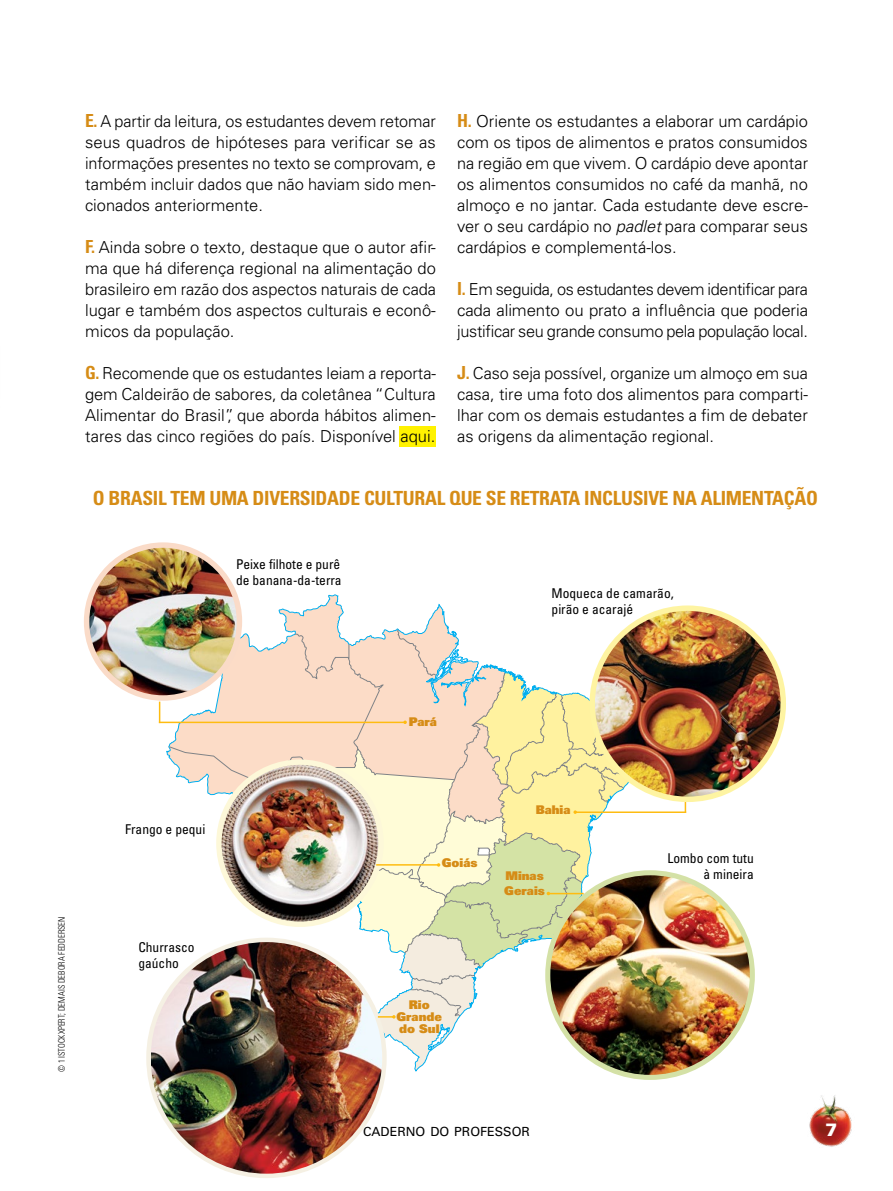
<style>
.page{position:relative;width:893px;height:1191px;background:#fff}
.page>*{position:absolute;margin:0;border:0;box-sizing:border-box;transform-origin:0 0}
.t1{font:700 condensed 19.5px "Univers LT Std";letter-spacing:-.015em;color:#d68c16}
.t2{font:900 18px "Univers LT Std";color:#fff}
.t3{font:300 16.5px/21px "Univers LT Std";color:#000;text-align:justify}
.t4{font:condensed 13.5px/16.2px "Univers LT Std";color:#000}
.t5{font:12.6px "Univers LT Std";color:#000}
.t6{font:12px/12px "Univers LT Std X Black";color:#d68c16;text-align:center}
.t7{font:300 condensed 9px "Univers LT Std";color:#000;scale:.95 1}
.s1{font-weight:700;font-stretch:condensed;font-size:18px;color:#d68c16}
.s2{font-style:italic}
</style>
<div class="page">
<img style="left:809px;top:1095px;width:43px;height:52px">
<div style="left:399px;top:426px;width:37px;height:21px;background:#fff200"></div>
<img style="left:642px;top:611px;width:140px;height:188px">
<div style="left:589px;top:605px;width:197px;height:197px;border:5px solid #fef4a2;border-radius:50%"></div>
<img style="left:87px;top:548px;width:150px;height:150px">
<div style="left:84px;top:542px;width:158px;height:158px;border:5px solid #fadbc8;border-radius:50%"></div>
<img style="left:608px;top:873px;width:144px;height:204px">
<img style="left:151px;top:991px;width:231px;height:184px">
<img style="left:167px;top:594px;width:475px;height:477px">
<hr style="left:376px;top:864px;width:61px;height:1px;background:#febc11">
<hr style="left:548px;top:893px;width:36px;height:1px;background:#febc11">
<hr style="left:575px;top:811px;width:111px;height:2px;background:#febc11">
<hr style="left:159px;top:721px;width:246px;height:2px;background:#febc11">
<svg style="left:159px;top:701px;width:1px;height:20px"></svg>
<p class="t3" style="left:85px;top:111px;width:352px"><span class="s1">E.</span> A partir da leitura, os estudantes devem retomar seus quadros de hipóteses para verificar se as informações presentes no texto se comprovam, e também incluir dados que não haviam sido men&shy;cionados anteriormente.</p>
<p class="t3" style="left:85px;top:237px;width:353px"><span class="s1">F.</span> Ainda sobre o texto, destaque que o autor afir&shy;ma que há diferença regional na alimentação do brasileiro em razão dos aspectos naturais de cada lugar e também dos aspectos culturais e econô&shy;micos da população.</p>
<p class="t3" style="left:85px;top:363px;width:352px"><span class="s1">G.</span> Recomende que os estudantes leiam a reporta&shy;gem Caldeirão de sabores, da coletânea “Cultura Alimentar do Brasil”, que aborda hábitos alimen&shy;tares das cinco regiões do país. Disponível aqui.</p>
<p class="t3" style="left:457px;top:111px;width:352px"><span class="s1">H.</span> Oriente os estudantes a elaborar um cardápio com os tipos de alimentos e pratos consumidos na região em que vivem. O cardápio deve apontar os alimentos consumidos no café da manhã, no almoço e no jantar. Cada estudante deve escre&shy;ver o seu cardápio no <span class="s2">padlet</span> para comparar seus cardápios e complementá-los.</p>
<p class="t3" style="left:457px;top:279px;width:352px"><span class="s1">I.</span> Em seguida, os estudantes devem identificar para cada alimento ou prato a influência que poderia justificar seu grande consumo pela população local.</p>
<p class="t3" style="left:457px;top:363px;width:352px"><span class="s1">J.</span> Caso seja possível, organize um almoço em sua casa, tire uma foto dos alimentos para comparti&shy;lhar com os demais estudantes a fim de debater as origens da alimentação regional.</p>
<p class="t1" style="left:93px;top:486px;width:726px">O BRASIL TEM UMA DIVERSIDADE CULTURAL QUE SE RETRATA INCLUSIVE NA ALIMENTAÇÃO</p>
<p class="t4" style="left:236px;top:555px;width:107px">Peixe filhote e purê de banana-da-terra</p>
<p class="t4" style="left:552px;top:585px;width:124px">Moqueca de camarão, pirão e acarajé</p>
<p class="t7" style="left:56px;top:1072px;width:165px;rotate:-90deg">© 1 istockxpert; demais DEBORA FEDDERSEN</p>
<p class="t4" style="left:125px;top:821px;width:82px">Frango e pequi</p>
<p class="t4" style="left:138px;top:938px;width:58px">Churrasco gaúcho</p>
<p class="t6" style="left:409px;top:715px;width:30px">Pará</p>
<p class="t6" style="left:442px;top:856px;width:37px">Goiás</p>
<p class="t6" style="left:536px;top:803px;width:36px">Bahia</p>
<p class="t6" style="left:504px;top:868px;width:42px;line-height:15px;text-align:left">Minas<br>Gerais</p>
<p class="t6" style="left:396px;top:998px;width:47px">Rio<br>Grande do Sul</p>
<p class="t4" style="left:667px;top:850px;width:88px;text-align:right">Lombo com tutu à mineira</p>
<p class="t5" style="left:363px;top:1123px;width:168px">CADERNO DO PROFESSOR</p>
<p class="t2" style="left:825px;top:1118px;width:14px">7</p>
</div>
